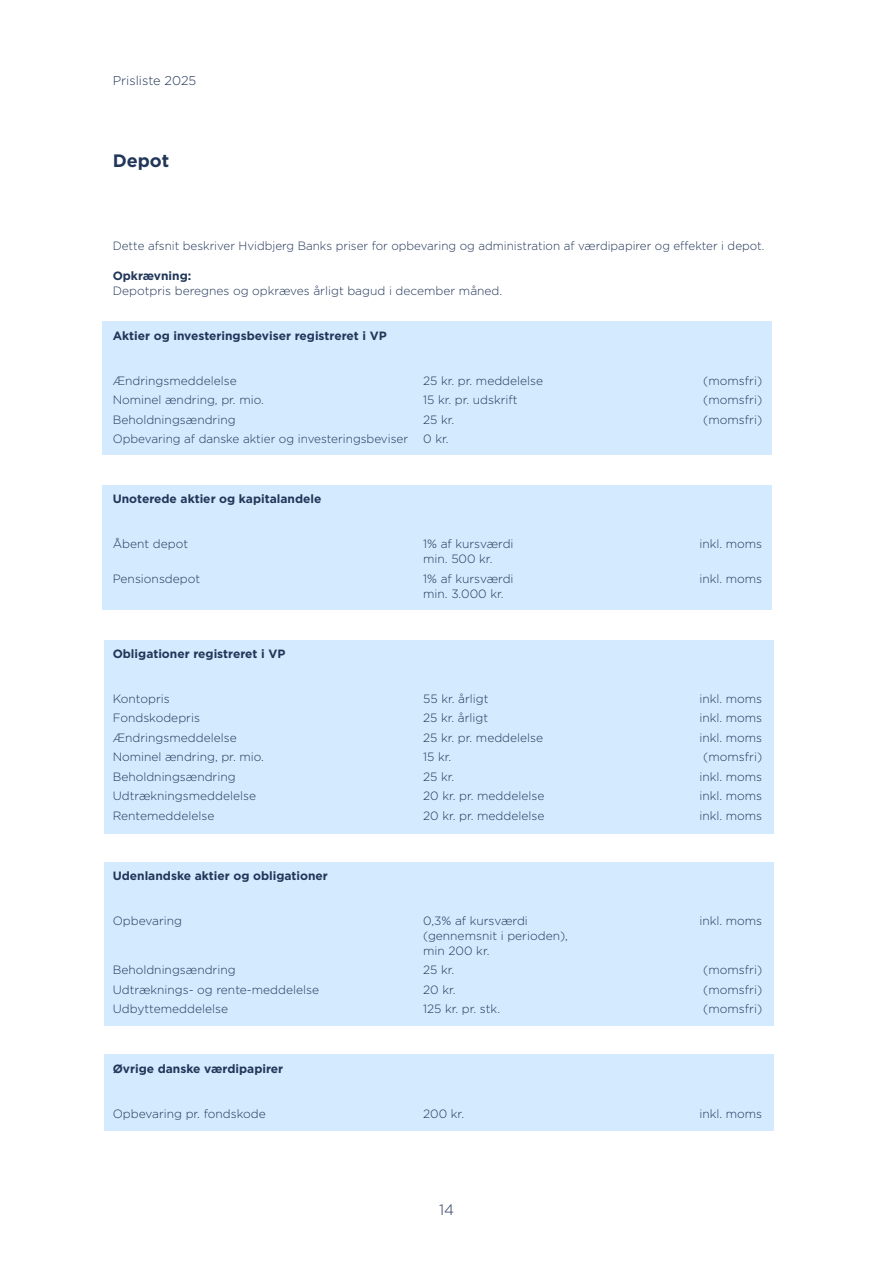
<style>
.page{position:relative;width:893px;height:1263px;background:#fff}
.page>*{position:absolute;margin:0;border:0;box-sizing:border-box;transform-origin:0 0}
.t1{font:700 18px "Gotham";color:#223659}
.t2{font:300 15px "Gotham";color:#223659}
.t3{font:300 12.75px "Gotham";color:#223659}
.t4{font:300 12px/15px "Gotham";color:#223659}
.t5{font:700 12px "Gotham";color:#223659}
</style>
<div class="page">
<div style="left:102px;top:321px;width:670px;height:134px;background:#d4eafe"></div>
<div style="left:102px;top:486px;width:670px;height:124px;background:#d4eafe"></div>
<div style="left:104px;top:639px;width:670px;height:194px;background:#d4eafe"></div>
<div style="left:104px;top:862px;width:670px;height:164px;background:#d4eafe"></div>
<div style="left:104px;top:1054px;width:670px;height:77px;background:#d4eafe"></div>
<p class="t3" style="left:113px;top:72px;width:85px">Prisliste 2025</p>
<h1 class="t1" style="left:113px;top:149px;width:58px">Depot</h1>
<p class="t4" style="left:113px;top:238px;width:653px">Dette afsnit beskriver Hvidbjerg Banks priser for opbevaring og administration af værdipapirer og effekter i depot.</p>
<p class="t5" style="left:113px;top:268px;width:80px">Opkrævning:</p>
<p class="t4" style="left:113px;top:283px;width:391px">Depotpris beregnes og opkræves årligt bagud i december måned.</p>
<p class="t5" style="left:113px;top:328px;width:276px">Aktier og investeringsbeviser registreret i VP</p>
<p class="t4" style="left:113px;top:373px;width:126px">Ændringsmeddelelse</p>
<p class="t4" style="left:423px;top:373px;width:121px">25 kr. pr. meddelelse</p>
<p class="t4" style="left:703px;top:373px;width:60px">(momsfri)</p>
<p class="t4" style="left:113px;top:392px;width:153px">Nominel ændring, pr. mio.</p>
<p class="t4" style="left:423px;top:392px;width:96px">15 kr. pr. udskrift</p>
<p class="t4" style="left:703px;top:392px;width:60px">(momsfri)</p>
<p class="t4" style="left:113px;top:412px;width:124px">Beholdningsændring</p>
<p class="t4" style="left:423px;top:412px;width:33px">25 kr.</p>
<p class="t4" style="left:703px;top:412px;width:60px">(momsfri)</p>
<p class="t4" style="left:113px;top:431px;width:297px">Opbevaring af danske aktier og investeringsbeviser</p>
<p class="t4" style="left:423px;top:431px;width:27px">0 kr.</p>
<p class="t5" style="left:113px;top:491px;width:210px">Unoterede aktier og kapitalandele</p>
<p class="t4" style="left:113px;top:536px;width:77px">Åbent depot</p>
<p class="t4" style="left:423px;top:536px;width:92px">1% af kursværdi</p>
<p class="t4" style="left:699px;top:536px;width:64px">inkl. moms</p>
<p class="t4" style="left:423px;top:551px;width:71px">min. 500 kr.</p>
<p class="t4" style="left:113px;top:571px;width:89px">Pensionsdepot</p>
<p class="t4" style="left:423px;top:571px;width:92px">1% af kursværdi</p>
<p class="t4" style="left:699px;top:571px;width:64px">inkl. moms</p>
<p class="t4" style="left:423px;top:586px;width:82px">min. 3.000 kr.</p>
<p class="t5" style="left:113px;top:646px;width:174px">Obligationer registreret i VP</p>
<p class="t4" style="left:113px;top:691px;width:59px">Kontopris</p>
<p class="t4" style="left:423px;top:691px;width:67px">55 kr. årligt</p>
<p class="t4" style="left:699px;top:691px;width:64px">inkl. moms</p>
<p class="t4" style="left:113px;top:710px;width:89px">Fondskodepris</p>
<p class="t4" style="left:423px;top:710px;width:67px">25 kr. årligt</p>
<p class="t4" style="left:699px;top:710px;width:64px">inkl. moms</p>
<p class="t4" style="left:113px;top:730px;width:126px">Ændringsmeddelelse</p>
<p class="t4" style="left:423px;top:730px;width:121px">25 kr. pr. meddelelse</p>
<p class="t4" style="left:699px;top:730px;width:64px">inkl. moms</p>
<p class="t4" style="left:113px;top:749px;width:153px">Nominel ændring, pr. mio.</p>
<p class="t4" style="left:423px;top:749px;width:30px">15 kr.</p>
<p class="t4" style="left:703px;top:749px;width:60px">(momsfri)</p>
<p class="t4" style="left:113px;top:769px;width:124px">Beholdningsændring</p>
<p class="t4" style="left:423px;top:769px;width:33px">25 kr.</p>
<p class="t4" style="left:699px;top:769px;width:64px">inkl. moms</p>
<p class="t4" style="left:113px;top:788px;width:145px">Udtrækningsmeddelelse</p>
<p class="t4" style="left:423px;top:788px;width:123px">20 kr. pr. meddelelse</p>
<p class="t4" style="left:699px;top:788px;width:64px">inkl. moms</p>
<p class="t4" style="left:113px;top:808px;width:103px">Rentemeddelelse</p>
<p class="t4" style="left:423px;top:808px;width:123px">20 kr. pr. meddelelse</p>
<p class="t4" style="left:699px;top:808px;width:64px">inkl. moms</p>
<p class="t5" style="left:113px;top:868px;width:217px">Udenlandske aktier og obligationer</p>
<p class="t4" style="left:113px;top:913px;width:71px">Opbevaring</p>
<p class="t4" style="left:423px;top:913px;width:106px">0,3% af kursværdi</p>
<p class="t4" style="left:699px;top:913px;width:64px">inkl. moms</p>
<p class="t4" style="left:423px;top:928px;width:146px">(gennemsnit i perioden), min 200 kr.</p>
<p class="t4" style="left:113px;top:962px;width:124px">Beholdningsændring</p>
<p class="t4" style="left:423px;top:962px;width:33px">25 kr.</p>
<p class="t4" style="left:703px;top:962px;width:60px">(momsfri)</p>
<p class="t4" style="left:113px;top:982px;width:208px">Udtræknings- og rente-meddelelse</p>
<p class="t4" style="left:423px;top:982px;width:34px">20 kr.</p>
<p class="t4" style="left:703px;top:982px;width:60px">(momsfri)</p>
<p class="t4" style="left:113px;top:1001px;width:117px">Udbyttemeddelelse</p>
<p class="t4" style="left:423px;top:1001px;width:78px">125 kr. pr. stk.</p>
<p class="t4" style="left:703px;top:1001px;width:60px">(momsfri)</p>
<p class="t5" style="left:113px;top:1061px;width:172px">Øvrige danske værdipapirer</p>
<p class="t4" style="left:113px;top:1106px;width:155px">Opbevaring pr. fondskode</p>
<p class="t4" style="left:423px;top:1106px;width:42px">200 kr.</p>
<p class="t4" style="left:699px;top:1106px;width:64px">inkl. moms</p>
<p class="t2" style="left:439px;top:1201px;width:16px">14</p>
</div>
